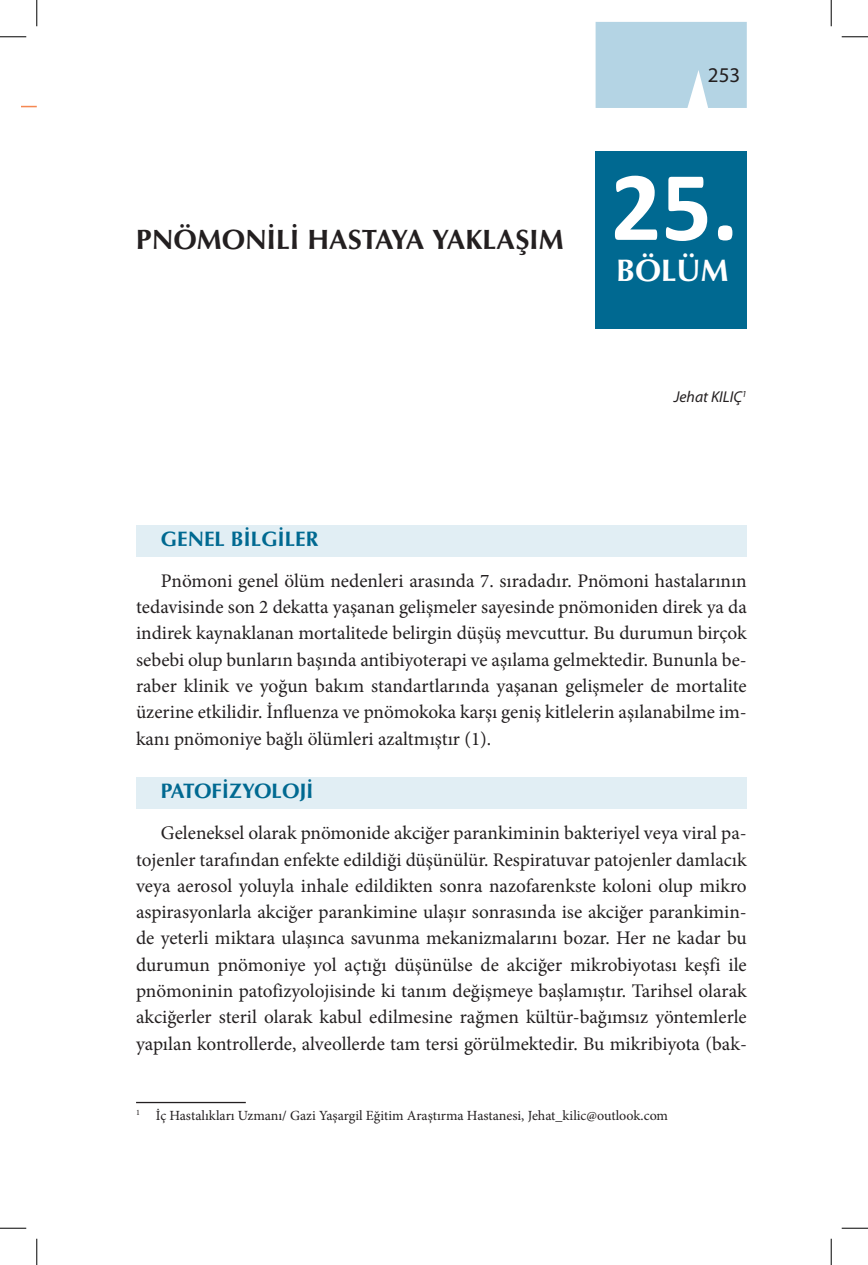
<style>
.page{position:relative;width:868px;height:1265px;background:#fff}
.page>*{position:absolute;margin:0;border:0;box-sizing:border-box;transform-origin:0 0}
.t1{font:700 99.75px "Calibri";color:#fff}
.t2{font:31.15px "Optima Bold Tr";color:#fff}
.t3{font:28px "Optima Bold Tr";color:#231f20}
.t4{font:21px "Optima Bold Tr";color:#006991}
.t5{font:21px "Myriad Pro";color:#231f20}
.t6{font:19.25px/26.2px "Minion Pro";color:#231f20;text-align:justify}
.t7{font:italic 15.75px "Myriad Pro";color:#231f20}
.t8{font:14px "Minion Pro";color:#231f20}
</style>
<div class="page">
<div style="left:595px;top:151px;width:151px;height:178px;background:#006991"></div>
<hr style="left:136px;top:1101px;width:110px;height:1px;background:#231f20">
<div style="left:595px;top:22px;width:151px;height:86px;background:#b4d4e4"></div>
<svg style="left:22px;top:106px;width:15px;height:1px"></svg>
<div style="left:136px;top:525px;width:610px;height:31px;background:#e1eef4"></div>
<div style="left:136px;top:777px;width:610px;height:31px;background:#e1eef4"></div>
<svg style="left:0;top:36px;width:26px;height:1px"></svg>
<svg style="left:841px;top:36px;width:26px;height:1px"></svg>
<svg style="left:0;top:1227px;width:26px;height:1px"></svg>
<svg style="left:841px;top:1227px;width:26px;height:1px"></svg>
<svg style="left:36px;top:0;width:1px;height:26px"></svg>
<svg style="left:36px;top:1238px;width:1px;height:26px"></svg>
<svg style="left:830px;top:0;width:1px;height:26px"></svg>
<svg style="left:830px;top:1238px;width:1px;height:26px"></svg>
<h3 class="t3" style="left:136px;top:222px;width:429px">PNÖMONİLİ HASTAYA YAKLAŞIM</h3>
<p class="t5" style="left:707px;top:62px;width:34px">253</p>
<h1 class="t1" style="left:610px;top:136px;width:129px">25.</h1>
<h2 class="t2" style="left:615px;top:251px;width:114px">BÖLÜM</h2>
<p class="t7" style="left:673px;top:388px;width:75px">Jehat KILIÇ<sup>1</sup></p>
<p class="t4" style="left:161px;top:525px;width:159px">GENEL BİLGİLER</p>
<p class="t6" style="left:136px;top:567px;width:612px;text-indent:25px">Pnömoni genel ölüm nedenleri arasında 7. sıradadır. Pnömoni hastalarının tedavisinde son 2 dekatta yaşanan gelişmeler sayesinde pnömoniden direk ya da indirek kaynaklanan mortalitede belirgin düşüş mevcuttur. Bu durumun birçok sebebi olup bunların başında antibiyoterapi ve aşılama gelmektedir. Bununla be&shy;raber klinik ve yoğun bakım standartlarında yaşanan gelişmeler de mortalite üzerine etkilidir. İnfluenza ve pnömokoka karşı geniş kitlelerin aşılanabilme im&shy;kanı pnömoniye bağlı ölümleri azaltmıştır (1).</p>
<p class="t4" style="left:161px;top:777px;width:154px">PATOFİZYOLOJİ</p>
<p class="t6" style="left:136px;top:819px;width:612px;text-indent:25px">Geleneksel olarak pnömonide akciğer parankiminin bakteriyel veya viral pa&shy;tojenler tarafından enfekte edildiği düşünülür. Respiratuvar patojenler damlacık veya aerosol yoluyla inhale edildikten sonra nazofarenkste koloni olup mikro aspirasyonlarla akciğer parankimine ulaşır sonrasında ise akciğer parankimin&shy;de yeterli miktara ulaşınca savunma mekanizmalarını bozar. Her ne kadar bu durumun pnömoniye yol açtığı düşünülse de akciğer mikrobiyotası keşfi ile pnömoninin patofizyolojisinde ki tanım değişmeye başlamıştır. Tarihsel olarak akciğerler steril olarak kabul edilmesine rağmen kültür-bağımsız yöntemlerle yapılan kontrollerde, alveollerde tam tersi görülmektedir. Bu mikribiyota (bak-</p>
<p class="t8" style="left:136px;top:1105px;width:533px"><sup>1</sup> İç Hastalıkları Uzmanı/ Gazi Yaşargil Eğitim Araştırma Hastanesi, Jehat_kilic@outlook.com</p>
</div>
